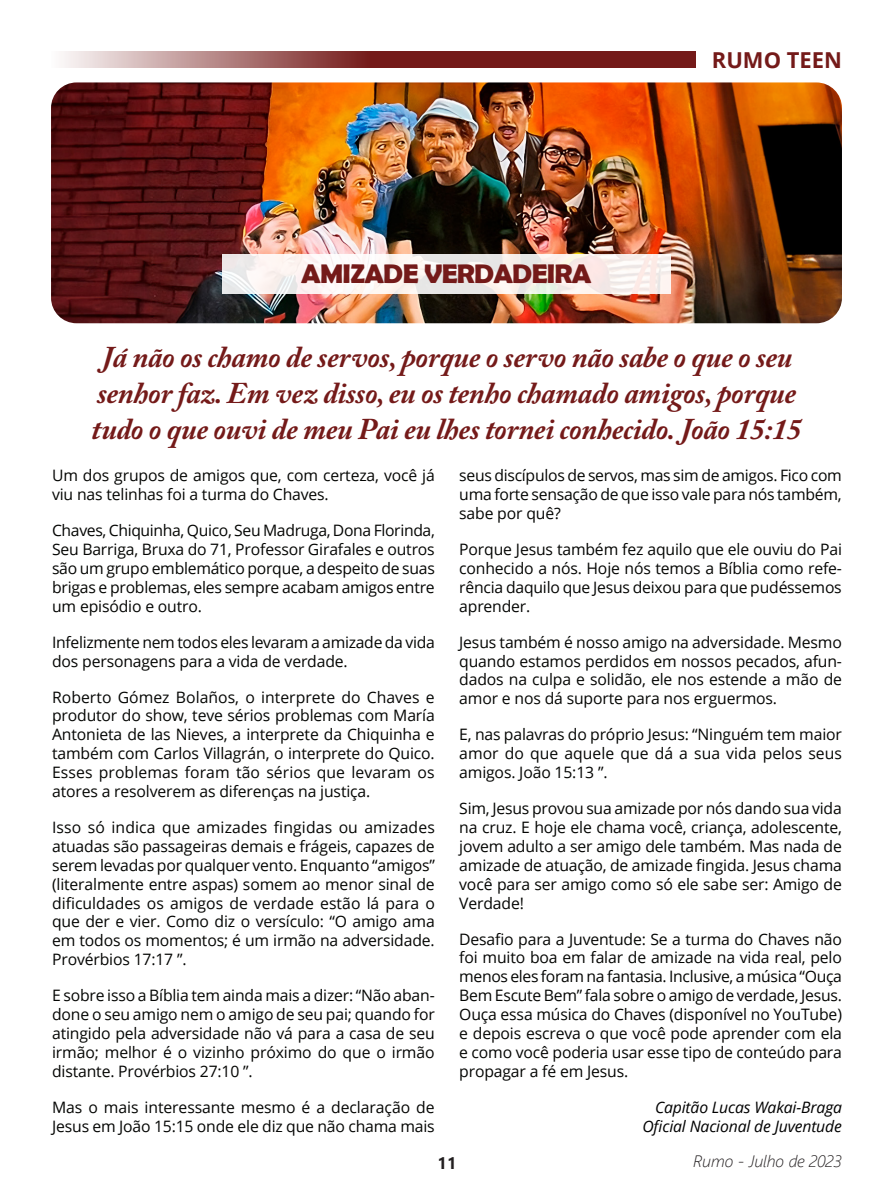
<style>
.page{position:relative;width:893px;height:1191px;background:#fff}
.page>*{position:absolute;margin:0;border:0;box-sizing:border-box;transform-origin:0 0}
._2016_texto{font:italic 700 30px "Adobe Caslon Pro";letter-spacing:-.01em;color:#741a19}
._2016_texto-2{font:700 27px "Berlin Sans FB Demi";letter-spacing:-.03em;color:#741a19;scale:1.05 1}
._2016_texto-3{font:700 21.9px "Open Sans";color:#741a19}
.t1{font:italic 300 16.5px "Segoe UI";color:#231f20}
.t2{font:700 16.5px "Segoe UI";color:#231f20}
._2016_texto-4{font:15.75px/18.9px "Open Sans";letter-spacing:-.01em;color:#040503;text-align:justify}
._2016_texto-5{font:italic 15.75px "Open Sans";letter-spacing:-.01em;color:#000}
</style>
<div class="page">
<svg style="left:64px;top:51px;width:632px;height:17px;background:#944f4e"></svg>
<img style="left:51px;top:82px;width:791px;height:241px">
<svg style="left:222px;top:254px;width:448px;height:39px"></svg>
<p class="_2016_texto-2" style="left:301px;top:258px;width:278px">AMIZADE VERDADEIRA</p>
<p class="_2016_texto-3" style="left:712px;top:44px;width:132px">RUMO TEEN</p>
<p class="_2016_texto" style="left:101px;top:339px;width:693px">Já não os chamo de servos, porque o servo não sabe o que o seu</p>
<p class="_2016_texto" style="left:97px;top:375px;width:701px">senhor faz. Em vez disso, eu os tenho chamado amigos, porque</p>
<p class="_2016_texto" style="left:92px;top:411px;width:712px">tudo o que ouvi de meu Pai eu lhes tornei conhecido. João 15:15</p>
<p class="_2016_texto-4" style="left:459px;top:466px;width:384px">seus discípulos de servos, mas sim de amigos. Fico com uma forte sensação de que isso vale para nós também, sabe por quê?</p>
<p class="_2016_texto-4" style="left:459px;top:539px;width:384px">Porque Jesus também fez aquilo que ele ouviu do Pai conhecido a nós. Hoje nós temos a Bíblia como refe&shy;rência daquilo que Jesus deixou para que pudéssemos aprender.</p>
<p class="_2016_texto-4" style="left:459px;top:632px;width:384px">Jesus também é nosso amigo na adversidade. Mesmo quando estamos perdidos em nossos pecados, afun&shy;dados na culpa e solidão, ele nos estende a mão de amor e nos dá suporte para nos erguermos.</p>
<p class="_2016_texto-4" style="left:459px;top:724px;width:384px">E, nas palavras do próprio Jesus: “Ninguém tem maior amor do que aquele que dá a sua vida pelos seus amigos. João 15:13 ”.</p>
<p class="_2016_texto-4" style="left:459px;top:798px;width:384px">Sim, Jesus provou sua amizade por nós dando sua vida na cruz. E hoje ele chama você, criança, adolescente, jovem adulto a ser amigo dele também. Mas nada de amizade de atuação, de amizade fingida. Jesus chama você para ser amigo como só ele sabe ser: Amigo de Verdade!</p>
<p class="_2016_texto-4" style="left:459px;top:929px;width:384px">Desafio para a Juventude: Se a turma do Chaves não foi muito boa em falar de amizade na vida real, pelo menos eles foram na fantasia. Inclusive, a música “Ouça Bem Escute Bem” fala sobre o amigo de verdade, Jesus.<br>Ouça essa música do Chaves (disponível no YouTube) e depois escreva o que você pode aprender com ela e como você poderia usar esse tipo de conteúdo para propagar a fé em Jesus.</p>
<p class="_2016_texto-5" style="left:655px;top:1096px;width:188px">Capitão Lucas Wakai-Braga</p>
<p class="_2016_texto-5" style="left:642px;top:1115px;width:201px">Oficial Nacional de Juventude</p>
<p class="_2016_texto-4" style="left:52px;top:466px;width:384px">Um dos grupos de amigos que, com certeza, você já viu nas telinhas foi a turma do Chaves.</p>
<p class="_2016_texto-4" style="left:52px;top:520px;width:384px">Chaves, Chiquinha, Quico, Seu Madruga, Dona Florinda, Seu Barriga, Bruxa do 71, Professor Girafales e outros são um grupo emblemático porque, a despeito de suas brigas e problemas, eles sempre acabam amigos entre um episódio e outro.</p>
<p class="_2016_texto-4" style="left:52px;top:632px;width:384px">Infelizmente nem todos eles levaram a amizade da vida dos personagens para a vida de verdade.</p>
<p class="_2016_texto-4" style="left:52px;top:687px;width:384px">Roberto Gómez Bolaños, o interprete do Chaves e produtor do show, teve sérios problemas com María Antonieta de las Nieves, a interprete da Chiquinha e também com Carlos Villagrán, o interprete do Quico.<br>Esses problemas foram tão sérios que levaram os atores a resolverem as diferenças na justiça.</p>
<p class="_2016_texto-4" style="left:52px;top:817px;width:384px">Isso só indica que amizades fingidas ou amizades atuadas são passageiras demais e frágeis, capazes de serem levadas por qualquer vento. Enquanto “amigos” (literalmente entre aspas) somem ao menor sinal de dificuldades os amigos de verdade estão lá para o que der e vier. Como diz o versículo: “O amigo ama em todos os momentos; é um irmão na adversidade.<br>Provérbios 17:17 ”.</p>
<p class="_2016_texto-4" style="left:52px;top:985px;width:384px">E sobre isso a Bíblia tem ainda mais a dizer: “Não aban&shy;done o seu amigo nem o amigo de seu pai; quando for atingido pela adversidade não vá para a casa de seu irmão; melhor é o vizinho próximo do que o irmão distante. Provérbios 27:10 ”.</p>
<p class="_2016_texto-4" style="left:52px;top:1097px;width:384px">Mas o mais interessante mesmo é a declaração de<br>Jesus em João 15:15 onde ele diz que não chama mais</p>
<p class="t2" style="left:438px;top:1147px;width:20px">11</p>
<p class="t1" style="left:693px;top:1145px;width:150px">Rumo - Julho de 2023</p>
</div>
